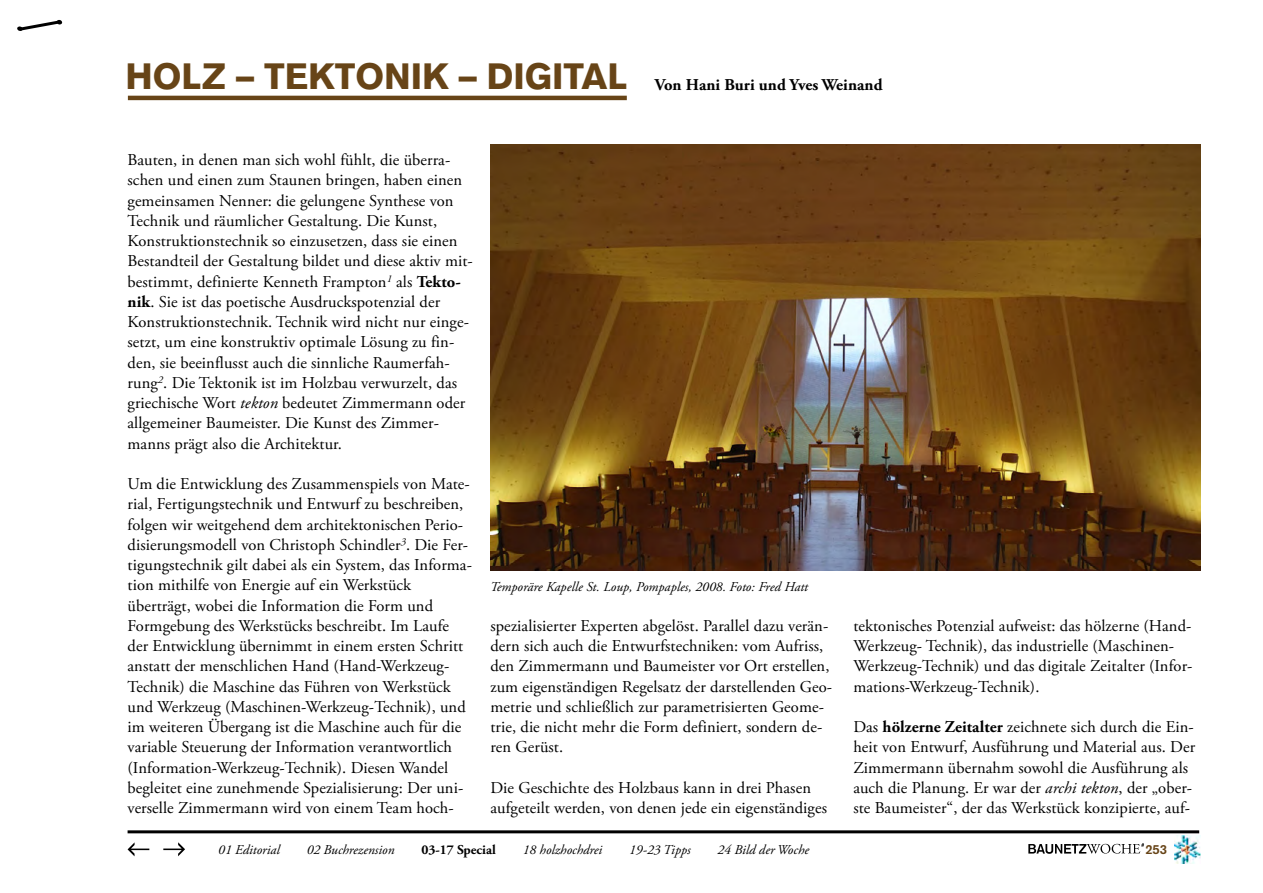
<style>
.page{position:relative;width:1263px;height:893px;background:#fff}
.page>*{position:absolute;margin:0;border:0;box-sizing:border-box;transform-origin:0 0}
.t1{font:900 36px "Akzidenz Grotesk";color:#674417}
.t2{font:16.5px/20.2px "Adobe Garamond Pro";letter-spacing:.005em;color:#000}
.t3{font:700 16.5px "Adobe Garamond Pro";letter-spacing:.005em;color:#000}
.t4{font:italic 13.5px "Adobe Garamond Pro";color:#000}
.t5{font:700 13.5px "Adobe Garamond Pro";color:#000}
.t6{font:700 13.05px "Akzidenz Grotesk";color:#674417}
.s1{font-weight:700}
.s2{font-style:italic}
</style>
<div class="page">
<hr style="left:128px;top:830px;width:1071px;height:3px;background:#000">
<svg style="left:128px;top:842px;width:21px;height:14px"></svg>
<svg style="left:163px;top:842px;width:22px;height:14px"></svg>
<svg style="left:17px;top:20px;width:46px;height:11px"></svg>
<svg style="left:1028px;top:843px;width:116px;height:11px"></svg>
<img style="left:1174px;top:835px;width:26px;height:29px">
<hr style="left:128px;top:96px;width:499px;height:4px;background:#674417">
<img style="left:490px;top:145px;width:710px;height:425px">
<h1 class="t1" style="left:125px;top:55px;width:52px">HOLZ</h1>
<h1 class="t1" style="left:236px;top:55px;width:350px">– TEKTONIK – DIGITAL</h1>
<p class="t3" style="left:655px;top:75px;width:229px">Von Hani Buri und Yves Weinand</p>
<p class="t2" style="left:128px;top:150px;width:347px">Bauten, in denen man sich wohl fühlt, die überra&shy;schen und einen zum Staunen bringen, haben einen gemeinsamen Nenner: die gelungene Synthese von Technik und räumlicher Gestaltung. Die Kunst, Konstruktionstechnik so einzusetzen, dass sie einen Bestandteil der Gestaltung bildet und diese aktiv mit&shy;bestimmt, definierte Kenneth Frampton<sup>1</sup> als <span class="s1">Tekto&shy;nik</span>. Sie ist das poetische Ausdruckspotenzial der Konstruktionstechnik. Technik wird nicht nur einge&shy;setzt, um eine konstruktiv optimale Lösung zu fin&shy;den, sie beeinflusst auch die sinnliche Raumerfah&shy;rung<sup>2</sup>. Die Tektonik ist im Holzbau verwurzelt, das griechische Wort <span class="s2">tekton</span> bedeutet Zimmermann oder allgemeiner Baumeister. Die Kunst des Zimmer&shy;manns prägt also die Architektur.</p>
<p class="t2" style="left:128px;top:474px;width:346px">Um die Entwicklung des Zusammenspiels von Mate&shy;rial, Fertigungstechnik und Entwurf zu beschreiben, folgen wir weitgehend dem architektonischen Perio&shy;disierungsmodell von Christoph Schindler<sup>3</sup>. Die Fer&shy;tigungstechnik gilt dabei als ein System, das Informa&shy;tion mithilfe von Energie auf ein Werkstück überträgt, wobei die Information die Form und Formgebung des Werkstücks beschreibt. Im Laufe der Entwicklung übernimmt in einem ersten Schritt anstatt der menschlichen Hand (Hand-Werkzeug-Technik) die Maschine das Führen von Werkstück und Werkzeug (Maschinen-Werkzeug-Technik), und im weiteren Übergang ist die Maschine auch für die variable Steuerung der Information verantwortlich (Information-Werkzeug-Technik). Diesen Wandel begleitet eine zunehmende Spezialisierung: Der uni&shy;verselle Zimmermann wird von einem Team hoch-</p>
<p class="t4" style="left:490px;top:579px;width:321px">Temporäre Kapelle St. Loup, Pompaples, 2008. Foto: Fred Hatt</p>
<p class="t2" style="left:490px;top:616px;width:343px">spezialisierter Experten abgelöst. Parallel dazu verän&shy;dern sich auch die Entwurfstechniken: vom Aufriss, den Zimmermann und Baumeister vor Ort erstellen, zum eigenständigen Regelsatz der darstellenden Geo&shy;metrie und schließlich zur parametrisierten Geome&shy;trie, die nicht mehr die Form definiert, sondern de&shy;ren Gerüst.</p>
<p class="t2" style="left:490px;top:778px;width:338px">Die Geschichte des Holzbaus kann in drei Phasen aufgeteilt werden, von denen jede ein eigenständiges</p>
<p class="t4" style="left:218px;top:841px;width:63px">01 Editorial</p>
<p class="t4" style="left:307px;top:841px;width:89px">02 Buchrezension</p>
<p class="t5" style="left:421px;top:841px;width:76px">03-17 Special</p>
<p class="t4" style="left:523px;top:841px;width:81px">18 holzhochdrei</p>
<p class="t4" style="left:629px;top:841px;width:63px">19-23 Tipps</p>
<p class="t4" style="left:717px;top:841px;width:93px">24 Bild der Woche</p>
<p class="t2" style="left:853px;top:616px;width:341px">tektonisches Potenzial aufweist: das hölzerne (Hand-Werkzeug- Technik), das industrielle (Maschinen-Werkzeug-Technik) und das digitale Zeitalter (Infor&shy;mations-Werkzeug-Technik).</p>
<p class="t2" style="left:853px;top:717px;width:343px">Das <span class="s1">hölzerne Zeitalter</span> zeichnete sich durch die Ein&shy;heit von Entwurf, Ausführung und Material aus. Der Zimmermann übernahm sowohl die Ausführung als auch die Planung. Er war der <span class="s2">archi tekton</span>, der „ober&shy;ste Baumeister“, der das Werkstück konzipierte, auf-</p>
<p class="t6" style="left:1145px;top:841px;width:23px">253</p>
</div>
